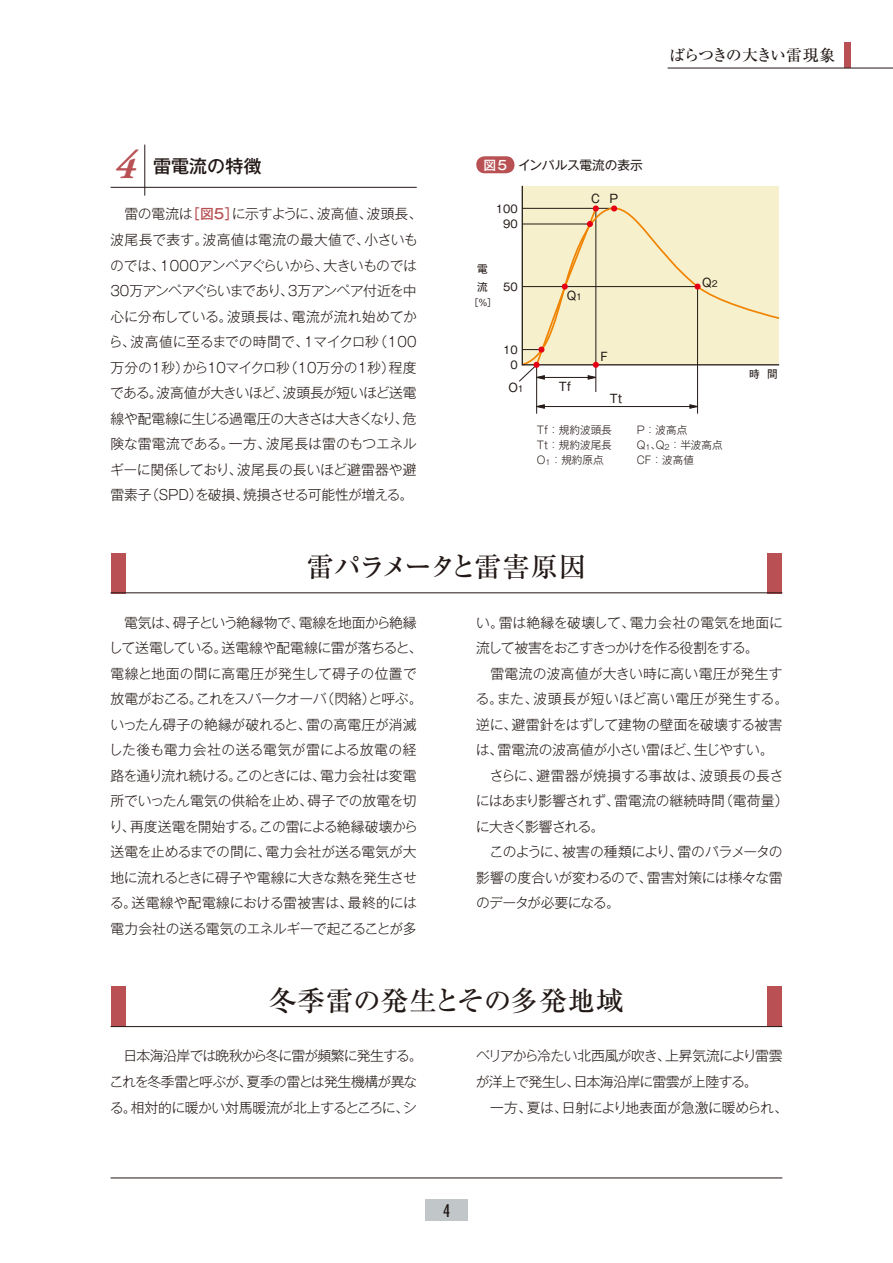
<style>
.page{position:relative;width:893px;height:1263px;background:#fff}
.page>*{position:absolute;margin:0;border:0;box-sizing:border-box;transform-origin:0 0}
.t1{font:italic 700 40.35px "Adobe Garamond Pro";color:#b95154}
.t2{font:27.6px "Ryumin Pro Medium 90 pv RKSJ V";letter-spacing:-.005em;color:#231916}
.t3{font:27.6px "Ryumin Pro Medium 90 pv RKSJ V";letter-spacing:-.12em;color:#231916}
.t4{font:18px "Gothic MB101 Pro Medium 90 pv RKSJ H";color:#231916}
.t5{font:condensed 16.95px "Futura Std";color:#231916}
.t6{font:15.9px "Ryumin Pro Medium 90 pv RKSJ V";letter-spacing:-.075em;color:#231916}
.t7{font:13.8px/25.5px "Gothic MB101 Pro Light 90 pv RKSJ H";letter-spacing:-.02em;color:#231916}
.t8{font:13.8px/25.5px "Gothic MB101 Pro Light 90 pv RKSJ H";letter-spacing:-.05em;color:#231916}
.t9{font:12.75px "Gothic MB101 Pro Regular 90 pv RKSJ H";letter-spacing:-.01em;color:#231916}
.t10{font:11.7px "Gothic MB101 Pro Regular 90 pv RKSJ H";color:#231916}
.t11{font:10.65px "Gothic MB101 Pro Light 90 pv RKSJ H";color:#231916}
.t12{font:10.65px/17.7px "Gothic MB101 Pro Regular 90 pv RKSJ H";color:#231916}
.t13{font:9px "Gothic MB101 Pro Regular 90 pv RKSJ H";color:#231916}
.s1{font-family:"Gothic MB101 Pro Medium 90 pv RKSJ H";color:#fff}
.s2{font-family:"Gothic MB101 Pro Medium 90 pv RKSJ H";color:#b95154}
.s3{font-size:8.55px}
.s4{font-size:7.5px}
</style>
<div class="page">
<div style="left:425px;top:1199px;width:43px;height:21px;background:#c1c6c9"></div>
<hr style="left:111px;top:1178px;width:671px;height:1px;background:#231916">
<div style="left:844px;top:43px;width:6px;height:25px;background:#b95154"></div>
<hr style="left:668px;top:68px;width:225px;height:1px;background:#231916">
<div style="left:521px;top:185px;width:258px;height:21px;background:#f6f0cc"></div>
<hr style="left:536px;top:365px;width:1px;height:49px;background:#231916">
<hr style="left:697px;top:287px;width:1px;height:127px;background:#231916">
<hr style="left:537px;top:406px;width:161px;height:1px;background:#231916">
<svg style="left:536px;top:404px;width:9px;height:5px"></svg>
<svg style="left:689px;top:404px;width:10px;height:5px"></svg>
<svg style="left:519px;top:206px;width:261px;height:186px;background:#f2eacb"></svg>
<div style="left:476px;top:156px;width:38px;height:17px;background:#b95154;border-radius:9px"></div>
<hr style="left:111px;top:187px;width:306px;height:1px;background:#231916">
<hr style="left:145px;top:145px;width:1px;height:51px;background:#231916">
<div style="left:111px;top:986px;width:14px;height:41px;background:#b95154"></div>
<div style="left:767px;top:986px;width:15px;height:41px;background:#b95154"></div>
<hr style="left:111px;top:1026px;width:671px;height:1px;background:#231916">
<div style="left:111px;top:553px;width:14px;height:40px;background:#b95154"></div>
<div style="left:767px;top:553px;width:15px;height:40px;background:#b95154"></div>
<hr style="left:111px;top:592px;width:671px;height:1px;background:#231916">
<p class="t6" style="left:669px;top:49px;width:168px">ばらつきの大きい雷現象</p>
<h1 class="t1" style="left:115px;top:141px;width:23px">4</h1>
<h3 class="t4" style="left:153px;top:159px;width:110px">雷電流の特徴</h3>
<p class="t9" style="left:483px;top:160px;width:161px"><span class="s1">図5</span> インパルス電流の表示</p>
<p class="t7" style="left:109px;top:203px;width:315px">　雷の電流は<span class="s2">［図5］</span>に示すように、波高値、波頭長、波尾長で表す。波高値は電流の最大値で、小さいものでは、1000アンペアぐらいから、大きいものでは<br>30万アンペアぐらいまであり、３万アンペア付近を中心に分布している。波頭長は、電流が流れ始めてから、波高値に至るまでの時間で、１マイクロ秒（100万分の１秒）から10マイクロ秒（10万分の１秒）程度である。波高値が大きいほど、波頭長が短いほど送電線や配電線に生じる過電圧の大きさは大きくなり、危険な雷電流である。一方、波尾長は雷のもつエネルギーに関係しており、波尾長の長いほど避雷器や避雷素子（SPD）を破損、焼損させる可能性が増える。</p>
<p class="t12" style="left:496px;top:201px;width:23px">100</p>
<p class="t12" style="left:503px;top:217px;width:16px">90</p>
<p class="t12" style="left:477px;top:261px;width:12px">電流</p>
<p class="t13" style="left:470px;top:299px;width:28px">［％］</p>
<p class="t12" style="left:503px;top:280px;width:16px">50</p>
<p class="t12" style="left:503px;top:343px;width:16px">10</p>
<p class="t12" style="left:510px;top:358px;width:9px">0</p>
<p class="t10" style="left:508px;top:383px;width:17px">O<span class="s3">1</span></p>
<p class="t10" style="left:591px;top:194px;width:29px">C P</p>
<p class="t10" style="left:567px;top:291px;width:17px">Q<span class="s3">1</span></p>
<p class="t10" style="left:559px;top:383px;width:14px">Tf</p>
<p class="t10" style="left:601px;top:353px;width:9px">F</p>
<p class="t10" style="left:610px;top:394px;width:14px">Tt</p>
<p class="t10" style="left:702px;top:278px;width:17px">Q<span class="s3">2</span></p>
<p class="t11" style="left:537px;top:426px;width:76px">Tf：規約波頭長</p>
<p class="t11" style="left:637px;top:426px;width:52px">P：波高点</p>
<p class="t11" style="left:537px;top:441px;width:76px">Tt：規約波尾長</p>
<p class="t11" style="left:637px;top:441px;width:87px">Q<span class="s4">1</span>、Q<span class="s4">2</span>：半波高点</p>
<p class="t11" style="left:537px;top:456px;width:68px">O<span class="s4">1</span>：規約原点</p>
<p class="t11" style="left:637px;top:456px;width:59px">CF：波高値</p>
<h2 class="t3" style="left:306px;top:556px;width:282px">雷パラメータと雷害原因</h2>
<p class="t12" style="left:749px;top:367px;width:30px">時 間</p>
<p class="t7" style="left:109px;top:612px;width:315px">　電気は、碍子という絶縁物で、電線を地面から絶縁して送電している。送電線や配電線に雷が落ちると、電線と地面の間に高電圧が発生して碍子の位置で放電がおこる。これをスパークオーバ（閃絡）と呼ぶ。いったん碍子の絶縁が破れると、雷の高電圧が消滅した後も電力会社の送る電気が雷による放電の経路を通り流れ続ける。このときには、電力会社は変電所でいったん電気の供給を止め、碍子での放電を切り、再度送電を開始する。この雷による絶縁破壊から送電を止めるまでの間に、電力会社が送る電気が大地に流れるときに碍子や電線に大きな熱を発生させる。送電線や配電線における雷被害は、最終的には電力会社の送る電気のエネルギーで起こることが多</p>
<p class="t7" style="left:476px;top:612px;width:314px">い。雷は絶縁を破壊して、電力会社の電気を地面に流して被害をおこすきっかけを作る役割をする。<br>　雷電流の波高値が大きい時に高い電圧が発生する。また、波頭長が短いほど高い電圧が発生する。逆に、避雷針をはずして建物の壁面を破壊する被害は、雷電流の波高値が小さい雷ほど、生じやすい。　さらに、避雷器が焼損する事故は、波頭長の長さにはあまり影響されず、雷電流の継続時間（電荷量）に大きく影響される。<br>　このように、被害の種類により、雷のパラメータの影響の度合いが変わるので、雷害対策には様々な雷のデータが必要になる。</p>
<h2 class="t2" style="left:269px;top:990px;width:356px">冬季雷の発生とその多発地域</h2>
<p class="t8" style="left:110px;top:1045px;width:314px">　日本海沿岸では晩秋から冬に雷が頻繁に発生する。これを冬季雷と呼ぶが、夏季の雷とは発生機構が異なる。相対的に暖かい対馬暖流が北上するところに、シ</p>
<p class="t7" style="left:476px;top:1045px;width:314px">ベリアから冷たい北西風が吹き、上昇気流により雷雲が洋上で発生し、日本海沿岸に雷雲が上陸する。<br>　一方、夏は、日射により地表面が急激に暖められ、</p>
<p class="t5" style="left:443px;top:1201px;width:8px">4</p>
</div>
